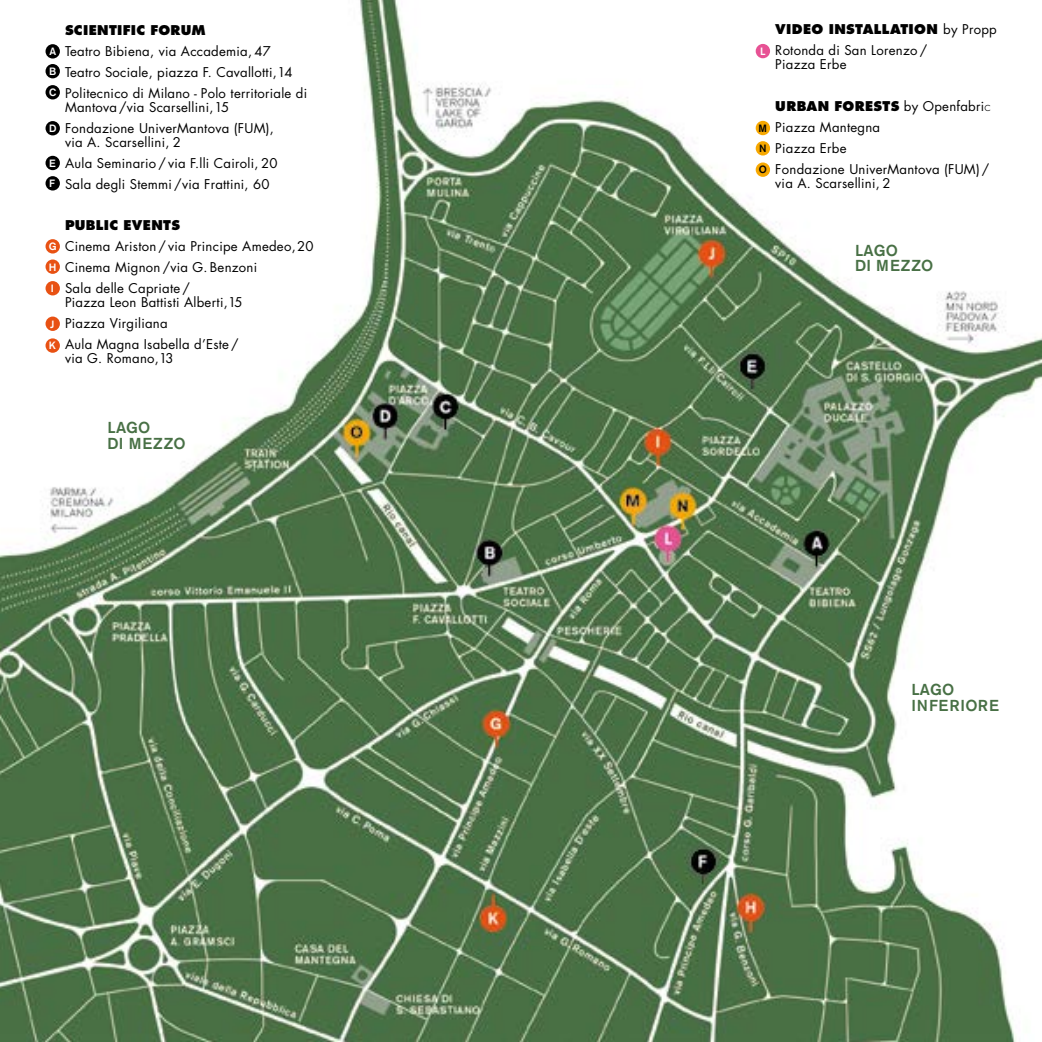
<style>
.page{position:relative;width:1042px;height:1042px;background:#fff}
.page>*{position:absolute;margin:0;border:0;box-sizing:border-box;transform-origin:0 0}
.t1{font:500 15.75px/15.8px "Akzidenz Grotesk BE";letter-spacing:.02em;color:#487045}
.t2{font:500 15.75px/15.8px "Akzidenz Grotesk BE";letter-spacing:.04em;color:#487045}
.t3{font:13.12px/21px "Futura Std";letter-spacing:.02em;color:#000}
.t4{font:800 13.12px "Futura Std";letter-spacing:.02em;color:#000}
.t5{font:500 10.5px "Akzidenz Grotesk BE";color:#fff}
.t6{font:500 10.5px/20.7px "Akzidenz Grotesk BE";color:#000;text-align:justify}
.s1{font-weight:800}
.s2{font-weight:300}
</style>
<div class="page">
<img style="left:0;top:0;width:1042px;height:1042px">
<div style="left:46px;top:44px;width:14px;height:15px;background:#000;border-radius:50%"></div>
<div style="left:46px;top:121px;width:14px;height:14px;background:#000;border-radius:50%"></div>
<div style="left:46px;top:239px;width:14px;height:14px;background:#e85113;border-radius:50%"></div>
<div style="left:46px;top:316px;width:14px;height:15px;background:#e85113;border-radius:50%"></div>
<div style="left:46px;top:64px;width:14px;height:14px;background:#000;border-radius:50%"></div>
<div style="left:46px;top:156px;width:14px;height:14px;background:#000;border-radius:50%"></div>
<div style="left:46px;top:259px;width:14px;height:15px;background:#e85113;border-radius:50%"></div>
<div style="left:46px;top:338px;width:14px;height:15px;background:#e85113;border-radius:50%"></div>
<div style="left:46px;top:85px;width:14px;height:14px;background:#000;border-radius:50%"></div>
<div style="left:46px;top:176px;width:14px;height:14px;background:#000;border-radius:50%"></div>
<div style="left:46px;top:281px;width:14px;height:14px;background:#e85113;border-radius:50%"></div>
<div style="left:756px;top:44px;width:14px;height:14px;background:#e75294;border-radius:50%"></div>
<div style="left:756px;top:121px;width:14px;height:14px;background:#f7a800;border-radius:50%"></div>
<div style="left:756px;top:141px;width:14px;height:15px;background:#f7a800;border-radius:50%"></div>
<div style="left:756px;top:162px;width:14px;height:15px;background:#f7a800;border-radius:50%"></div>
<p class="t5" style="left:49px;top:45px;width:8px">A</p>
<p class="t5" style="left:49px;top:65px;width:9px">B</p>
<p class="t5" style="left:49px;top:86px;width:9px">C</p>
<p class="t5" style="left:49px;top:122px;width:9px">D</p>
<p class="t5" style="left:49px;top:157px;width:8px">E</p>
<p class="t5" style="left:49px;top:177px;width:7px">F</p>
<p class="t5" style="left:49px;top:240px;width:9px">G</p>
<p class="t5" style="left:49px;top:260px;width:9px">H</p>
<p class="t5" style="left:51px;top:282px;width:5px">I</p>
<p class="t5" style="left:50px;top:317px;width:6px">J</p>
<p class="t5" style="left:49px;top:339px;width:9px">K</p>
<p class="t4" style="left:65px;top:21px;width:142px">SCIENTIFIC FORUM</p>
<p class="t3" style="left:65px;top:40px;width:244px">Teatro Bibiena, via Accademia, 47<br>Teatro Sociale, piazza F. Cavallotti, 14<br>Politecnico di Milano - Polo territoriale di</p>
<p class="t3" style="left:65px;top:96px;width:210px">Mantova /via Scarsellini, 15<br>Fondazione UniverMantova (FUM),</p>
<p class="t3" style="left:65px;top:131px;width:214px">via A. Scarsellini, 2<br>Aula Seminario / via F.lli Cairoli, 20<br>Sala degli Stemmi /via Frattini, 60</p>
<p class="t4" style="left:65px;top:217px;width:117px">PUBLIC EVENTS</p>
<p class="t3" style="left:65px;top:236px;width:250px">Cinema Ariston / via Principe Amedeo, 20<br>Cinema Mignon /via G. Benzoni<br>Sala delle Capriate /</p>
<p class="t3" style="left:65px;top:292px;width:179px">Piazza Leon Battisti Alberti, 15<br>Piazza Virgiliana<br>Aula Magna Isabella d’Este /</p>
<p class="t3" style="left:65px;top:348px;width:110px">via G. Romano, 13</p>
<p class="t1" style="left:107px;top:420px;width:80px">LAGO<br>DI MEZZO</p>
<p class="t5" style="left:760px;top:45px;width:7px">L</p>
<p class="t6" style="left:758px;top:118px;width:10px">M N O</p>
<p class="t3" style="left:775px;top:19px;width:223px"><span class="s1">VIDEO INSTALLATION</span> by Propp<br>Rotonda di San Lorenzo /</p>
<p class="t3" style="left:775px;top:54px;width:73px">Piazza Erbe</p>
<p class="t3" style="left:775px;top:96px;width:217px"><span class="s1">URBAN FORESTS</span> by Openfabri<span class="s2">c<br></span>Piazza Mantegna<br>Piazza Erbe<br>Fondazione UniverMantova (FUM) /</p>
<p class="t3" style="left:775px;top:173px;width:117px">via A. Scarsellini, 2</p>
<p class="t1" style="left:855px;top:242px;width:80px">LAGO<br>DI MEZZO</p>
<p class="t2" style="left:911px;top:681px;width:89px">LAGO<br>INFERIORE</p>
</div>
